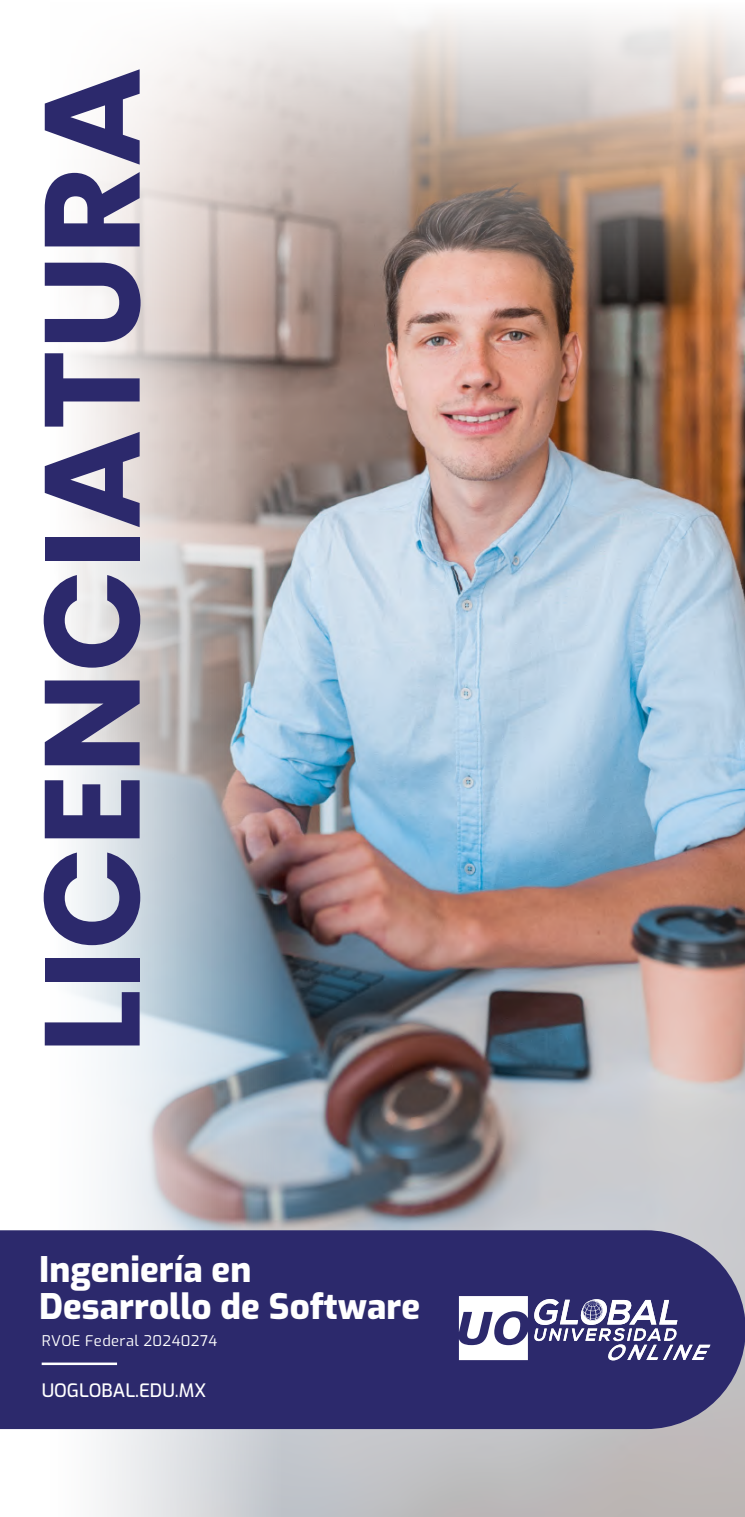
<style>
.page{position:relative;width:745px;height:1517px;background:#fff}
.page>*{position:absolute;margin:0;border:0;box-sizing:border-box;transform-origin:0 0}
.t1{font:700 135px "Poppins";color:#2c296c}
.t2{font:800 35px/37.5px "Exo";color:#fff}
.t3{font:500 18.5px "Exo";color:#fff}
.t4{font:14.75px "Exo";letter-spacing:.025em;color:#fff}
</style>
<div class="page">
<img style="left:469px;top:312px;width:275px;height:1205px">
<img style="left:0;top:312px;width:469px;height:1205px">
<svg style="left:85px;top:14px;width:659px;height:298px;background:#c9b9b0"></svg>
<div style="left:0;top:1230px;width:744px;height:199px;background:#2c296c"></div>
<hr style="left:42px;top:1362px;width:75px;height:3px;background:#fff">
<svg style="left:458px;top:1296px;width:69px;height:64px"></svg>
<svg style="left:533px;top:1299px;width:177px;height:61px"></svg>
<h1 class="t1" style="left:14px;top:1054px;width:988px;rotate:-90deg">LICENCIATURA</h1>
<p class="t2" style="left:39px;top:1247px;width:382px">Ingeniería en<br>Desarrollo de Software</p>
<p class="t4" style="left:42px;top:1330px;width:177px">RVOE Federal 20240274</p>
<p class="t3" style="left:42px;top:1376px;width:166px">UOGLOBAL.EDU.MX</p>
</div>
